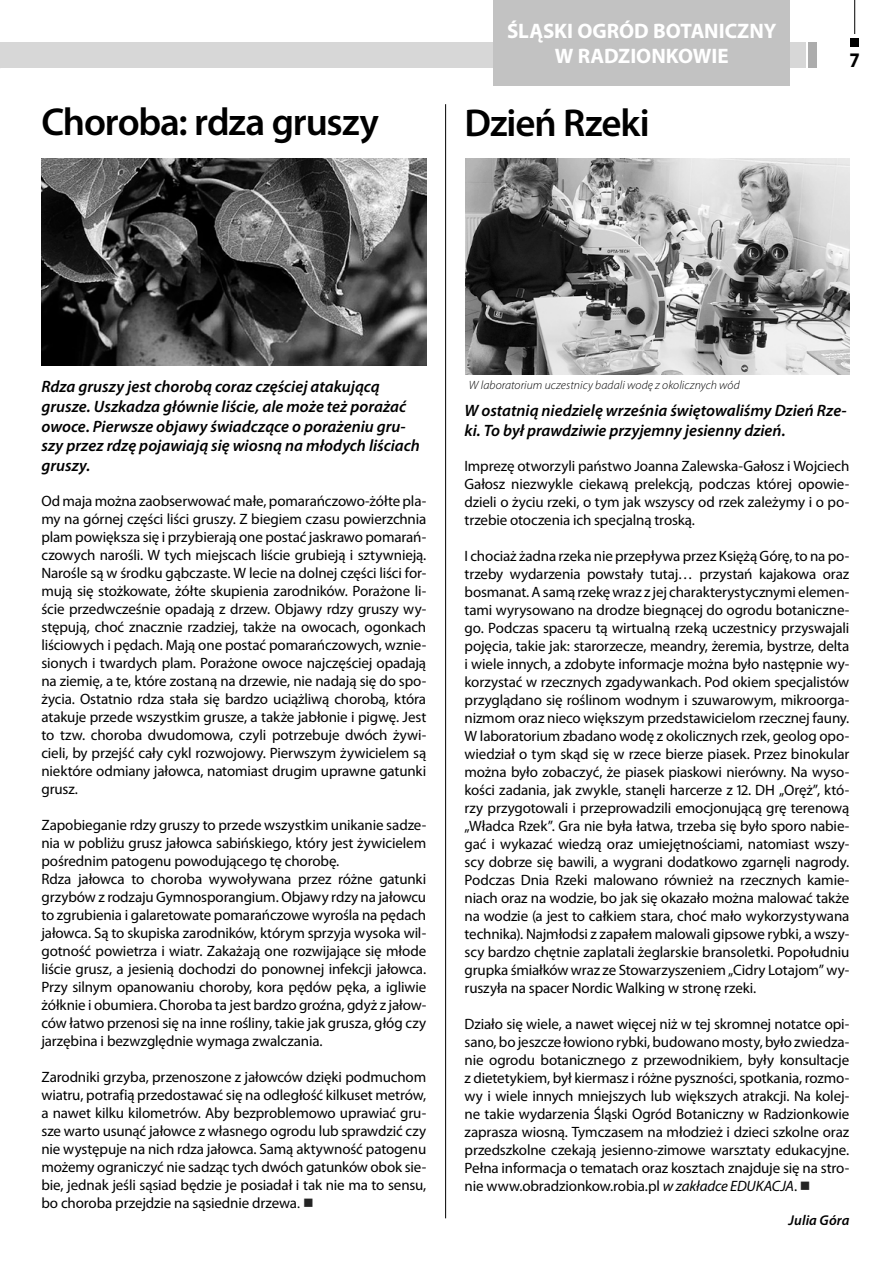
<style>
.page{position:relative;width:893px;height:1263px;background:#fff}
.page>*{position:absolute;margin:0;border:0;box-sizing:border-box;transform-origin:0 0}
.t1{font:600 39px "Myriad Pro";letter-spacing:-.03em;color:#000}
.t2{font:700 21px/25.2px "Myriad Pro";letter-spacing:-.005em;color:#fff}
.t3{font:700 20.85px "Myriad Pro";color:#000;scale:.9 1}
.t4{font:italic 600 16.5px/19.8px "Myriad Pro";color:#000}
.t5{font:15px/18px "Myriad Pro";letter-spacing:-.01em;color:#000;text-align:justify}
.t6{font:italic 600 14.25px "Myriad Pro";letter-spacing:.005em;color:#000}
.t7{font:italic 300 12px "Myriad Pro";letter-spacing:.01em;color:#000}
.s1{font-size:14.25px}
.s2{color:#242424}
.s3{font-style:italic}
</style>
<div class="page">
<div style="left:0;top:43px;width:806px;height:25px;background:#d7d7d7"></div>
<hr style="left:854px;top:0;width:1px;height:34px;background:#000">
<div style="left:850px;top:38px;width:9px;height:9px;background:#000"></div>
<div style="left:808px;top:43px;width:8px;height:25px;background:#acacac"></div>
<div style="left:494px;top:0;width:296px;height:85px;background:#c2c2c2"></div>
<hr style="left:445px;top:104px;width:1px;height:1114px;background:#000">
<img style="left:41px;top:159px;width:385px;height:207px">
<img style="left:466px;top:159px;width:383px;height:215px">
<h1 class="t1" style="left:41px;top:97px;width:339px">Choroba: rdza gruszy</h1>
<h2 class="t2" style="left:555px;top:18px;width:150px;text-indent:-48px">ŚLĄSKI OGRÓD BOTANICZNY<br>W RADZI</h2>
<h2 class="t2" style="left:636px;top:43px;width:84px">ONKOWIE</h2>
<h1 class="t1" style="left:465px;top:98px;width:187px">Dzień Rzeki</h1>
<h3 class="t3" style="left:849px;top:46px;width:13px">7</h3>
<p class="t4" style="left:41px;top:376px;width:380px">Rdza gruszy jest chorobą coraz częściej atakującą grusze. Uszkadza głównie liście, ale może też porażać owoce. Pierwsze objawy świadczące o porażeniu gru&shy;szy przez rdzę pojawiają się wiosną na młodych liściach gruszy.</p>
<p class="t5" style="left:41px;top:492px;width:386px">Od maja można zaobserwować małe, pomarańczowo-żółte pla&shy;my na górnej części liści gruszy. Z biegiem czasu powierzchnia plam powiększa się i przybierają one postać jaskrawo pomarań&shy;czowych narośli. W tych miejscach liście grubieją i sztywnieją.<br>Narośle są w środku gąbczaste. W lecie na dolnej części liści for&shy;mują się stożkowate, żółte skupienia zarodników. Porażone li&shy;ście przedwcześnie opadają z drzew. Objawy rdzy gruszy wy&shy;stępują, choć znacznie rzadziej, także na owocach, ogonkach liściowych i pędach. Mają one postać pomarańczowych, wznie&shy;sionych i twardych plam. Porażone owoce najczęściej opadają na ziemię, a te, które zostaną na drzewie, nie nadają się do spo&shy;życia. Ostatnio rdza stała się bardzo uciążliwą chorobą, która atakuje przede wszystkim grusze, a także jabłonie i pigwę. Jest to tzw. choroba dwudomowa, czyli potrzebuje dwóch żywi&shy;cieli, by przejść cały cykl rozwojowy. Pierwszym żywicielem są niektóre odmiany jałowca, natomiast drugim uprawne gatunki grusz.</p>
<p class="t5" style="left:41px;top:816px;width:386px;text-align:left">Zapobieganie rdzy gruszy to przede wszystkim unikanie sadze&shy;nia w pobliżu grusz jałowca sabińskiego, który jest żywicielem pośrednim patogenu powodującego tę chorobę.<br>Rdza jałowca to choroba wywoływana przez różne gatunki grzybów z rodzaju Gymnosporangium. Objawy rdzy na jałowcu to zgrubienia i galaretowate pomarańczowe wyrośla na pędach jałowca. Są to skupiska zarodników, którym sprzyja wysoka wil&shy;gotność powietrza i wiatr. Zakażają one rozwijające się młode liście grusz, a jesienią dochodzi do ponownej infekcji jałowca.<br>Przy silnym opanowaniu choroby, kora pędów pęka, a igliwie żółknie i obumiera. Choroba ta jest bardzo groźna, gdyż z jałow&shy;ców łatwo przenosi się na inne rośliny, takie jak grusza, głóg czy jarzębina i bezwzględnie wymaga zwalczania.</p>
<p class="t5" style="left:41px;top:1068px;width:386px">Zarodniki grzyba, przenoszone z jałowców dzięki podmuchom wiatru, potrafią przedostawać się na odległość kilkuset metrów, a nawet kilku kilometrów. Aby bezproblemowo uprawiać gru&shy;sze warto usunąć jałowce z własnego ogrodu lub sprawdzić czy nie występuje na nich rdza jałowca. Samą aktywność patogenu możemy ograniczyć nie sadząc tych dwóch gatunków obok sie&shy;bie, jednak jeśli sąsiad będzie je posiadał i tak nie ma to sensu, bo choroba przejdzie na sąsiednie drzewa<span class="s1">.</span> <span class="s2">■</span></p>
<p class="t7" style="left:469px;top:377px;width:273px">W laboratorium uczestnicy badali wodę z okolicznych wód</p>
<p class="t4" style="left:465px;top:400px;width:383px">W ostatnią niedzielę września świętowaliśmy Dzień Rze&shy;ki. To był prawdziwie przyjemny jesienny dzień.</p>
<p class="t5" style="left:465px;top:456px;width:386px">Imprezę otworzyli państwo Joanna Zalewska-Gałosz i Wojciech Gałosz niezwykle ciekawą prelekcją, podczas której opowie&shy;dzieli o życiu rzeki, o tym jak wszyscy od rzek zależymy i o po&shy;trzebie otoczenia ich specjalną troską.</p>
<p class="t5" style="left:465px;top:546px;width:386px">I chociaż żadna rzeka nie przepływa przez Księżą Górę, to na po&shy;trzeby wydarzenia powstały tutaj… przystań kajakowa oraz bosmanat. A samą rzekę wraz z jej charakterystycznymi elemen&shy;tami wyrysowano na drodze biegnącej do ogrodu botaniczne&shy;go. Podczas spaceru tą wirtualną rzeką uczestnicy przyswajali pojęcia, takie jak: starorzecze, meandry, żeremia, bystrze, delta i wiele innych, a zdobyte informacje można było następnie wy&shy;korzystać w rzecznych zgadywankach. Pod okiem specjalistów przyglądano się roślinom wodnym i szuwarowym, mikroorga&shy;nizmom oraz nieco większym przedstawicielom rzecznej fauny.<br>W laboratorium zbadano wodę z okolicznych rzek, geolog opo&shy;wiedział o tym skąd się w rzece bierze piasek. Przez binokular można było zobaczyć, że piasek piaskowi nierówny. Na wyso&shy;kości zadania, jak zwykle, stanęli harcerze z 12. DH „Oręż”, któ&shy;rzy przygotowali i przeprowadzili emocjonującą grę terenową „Władca Rzek”. Gra nie była łatwa, trzeba się było sporo nabie&shy;gać i wykazać wiedzą oraz umiejętnościami, natomiast wszy&shy;scy dobrze się bawili, a wygrani dodatkowo zgarnęli nagrody.<br>Podczas Dnia Rzeki malowano również na rzecznych kamie&shy;niach oraz na wodzie, bo jak się okazało można malować także na wodzie (a jest to całkiem stara, choć mało wykorzystywana technika). Najmłodsi z zapałem malowali gipsowe rybki, a wszy&shy;scy bardzo chętnie zaplatali żeglarskie bransoletki. Popołudniu grupka śmiałków wraz ze Stowarzyszeniem „Cidry Lotajom” wy&shy;ruszyła na spacer Nordic Walking w stronę rzeki.</p>
<p class="t5" style="left:465px;top:1014px;width:386px">Działo się wiele, a nawet więcej niż w tej skromnej notatce opi&shy;sano, bo jeszcze łowiono rybki, budowano mosty, było zwiedza&shy;nie ogrodu botanicznego z przewodnikiem, były konsultacje z dietetykiem, był kiermasz i różne pyszności, spotkania, rozmo&shy;wy i wiele innych mniejszych lub większych atrakcji. Na kolej&shy;ne takie wydarzenia Śląski Ogród Botaniczny w Radzionkowie zaprasza wiosną. Tymczasem na młodzież i dzieci szkolne oraz przedszkolne czekają jesienno-zimowe warsztaty edukacyjne.<br>Pełna informacja o tematach oraz kosztach znajduje się na stro&shy;nie www.obradzionkow.robia.pl <span class="s3">w zakładce EDUKACJA</span>. <span class="s2">■</span></p>
<p class="t6" style="left:789px;top:1211px;width:62px">Julia Góra</p>
</div>
